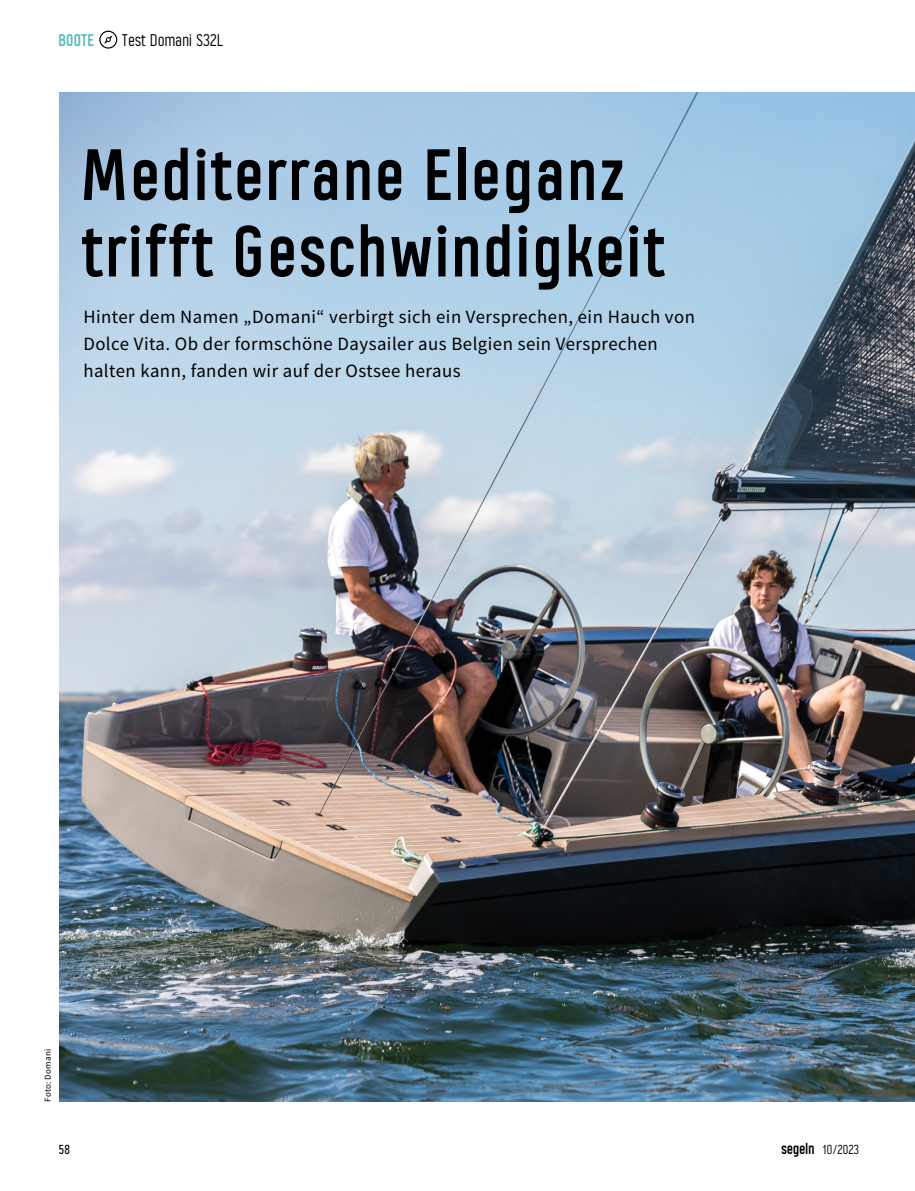
<style>
.page{position:relative;width:915px;height:1191px;background:#fff}
.page>*{position:absolute;margin:0;border:0;box-sizing:border-box;transform-origin:0 0}
._02_Head{font:700 70.5px/76.5px "Alasar";letter-spacing:.04em;color:#000}
._03_Motto{font:18.75px/27px "Source Sans Pro";letter-spacing:.025em;color:#000}
.t1{font:16.5px "Alasar";color:#000}
.t2{font:700 16.5px "Alasar";color:#54babe}
.t3{font:12.75px "Alasar";color:#000}
.t4{font:500 12.75px "Alasar";color:#000}
._00_Credit{font:9px "Source Sans Pro";letter-spacing:.025em;color:#000}
.s1{font-weight:700;font-size:15px}
</style>
<div class="page">
<div style="left:99px;top:31px;width:18px;height:18px;border:1px solid #000;border-radius:50%"></div>
<svg style="left:104px;top:35px;width:9px;height:9px"></svg>
<img style="left:60px;top:92px;width:854px;height:1010px">
<p class="t2" style="left:60px;top:29px;width:37px">BOOTE</p>
<p class="t1" style="left:123px;top:29px;width:103px">Test Domani S32L</p>
<p class="_02_Head" style="left:86px;top:134px;width:584px">Mediterrane Eleganz trifft Geschwindigkeit</p>
<p class="_03_Motto" style="left:83px;top:304px;width:613px">Hinter dem Namen „Domani“ verbirgt sich ein Versprechen, ein Hauch von<br>Dolce Vita. Ob der formschöne Daysailer aus Belgien sein Versprechen halten kann, fanden wir auf der Ostsee heraus</p>
<p class="_00_Credit" style="left:42px;top:1102px;width:54px;rotate:-90deg">Foto: Domani</p>
<p class="t4" style="left:60px;top:1141px;width:13px">58</p>
<p class="t3" style="left:782px;top:1141px;width:79px"><span class="s1">segeln</span> 10/2023</p>
</div>
